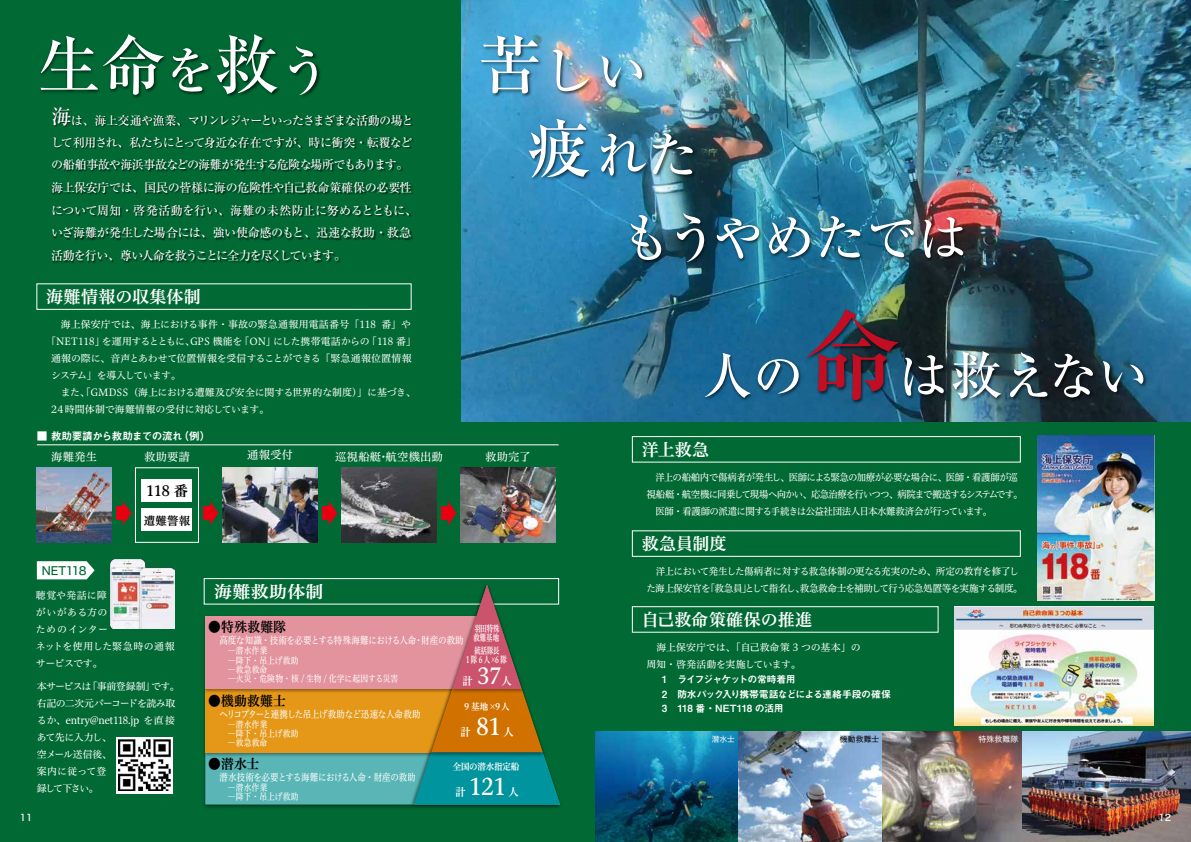
<style>
.page{position:relative;width:1191px;height:842px;background:#006934}
.page>*{position:absolute;margin:0;border:0;box-sizing:border-box;transform-origin:0 0}
.t1{font:500 63.8px "Ryumin Pr 6 N";color:#fff}
.t2{font:500 51px "Ryumin Pr 6 N";color:#fff}
.t3{font:22.9px "Hiragino UD Serif Std W6";color:#fff;scale:.93 1}
.t4{font:17px "Hiragino UD Serif Std W6";letter-spacing:.015em;color:#fff}
.t5{font:17px "Hiragino UD Serif Std W6";letter-spacing:.015em;color:#fff;scale:1.05 1}
.t6{font:14.2px "Hiragino UD Serif Std W6";color:#000}
.t7{font:13.7px "Hiragino UD Serif Std W6";letter-spacing:.015em;color:#000;scale:.93 1}
.t8{font:500 12px/22.6px "Ryumin Pr 6 N";letter-spacing:-.05em;color:#fff}
.t9{font:11.3px "Hiragino UD Serif Std W4";letter-spacing:.015em;color:#fff}
.t10{font:11.3px "Hira Kaku Std N W5";letter-spacing:-.035em;color:#006934}
.t11{font:11.3px "Hiragino UD Serif Std W6";color:#000}
.t12{font:11px "Hiragino UD Serif Std W6";color:#fff;scale:.93 1}
.t13{font:10.6px "Midashi Go Pr 6 MB31";letter-spacing:-.045em;color:#fff}
.t14{font:10.1px "Hiragino UD Serif Std W4";letter-spacing:-.03em;color:#fff;scale:.84 1}
.t15{font:9.9px/17px "Hiragino UD Serif Std W4";letter-spacing:-.04em;color:#fff}
.t16{font:9.9px/17px "Hiragino UD Serif Std W4";letter-spacing:-.065em;color:#fff;scale:.95 1}
.t17{font:9.9px/17px "Hiragino UD Serif Std W4";letter-spacing:-.06em;color:#fff}
.t18{font:9.9px/17px "Hiragino UD Serif Std W4";letter-spacing:-.01em;color:#fff}
.t19{font:9.9px "Hiragino UD Serif Std W4";color:#fff}
.t20{font:9.9px/14.2px "Midashi Go Pr 6 MB31";letter-spacing:-.055em;color:#fff}
.t21{font:9.9px/17px "Hiragino UD Serif Std W4";letter-spacing:.025em;color:#fff}
.t22{font:9.9px "Hiragino UD Serif Std W4";letter-spacing:-.005em;color:#fff}
.t23{font:9.9px "Hiragino UD Serif Std W4";letter-spacing:-.08em;color:#fff}
.t24{font:9.2px/9.2px "Hiragino UD Serif Std W4";letter-spacing:.005em;color:#fff;scale:.84 1}
.t25{font:9.2px "Hiragino UD Serif Std W6";letter-spacing:-.01em;color:#fff;scale:.93 1}
.t26{font:9.2px/9.2px "Hiragino UD Serif Std W6";letter-spacing:.17em;color:#fff;text-align:center;scale:.7 1}
.t27{font:9.2px/9.2px "Hiragino UD Serif Std W6";letter-spacing:-.01em;color:#fff;scale:.7 1}
.t28{font:9.2px "Hira Kaku Std W5";color:#fff}
.t29{font:7.8px "Hira Kaku Std N W4";letter-spacing:.025em;color:#fff}
.t30{font:7.8px "Hira Kaku Std N W4";letter-spacing:.015em;color:#000}
.s1{font-size:51px}
.s2{font-size:63.8px}
.s3{font-size:20.5px}
.s4{font-size:22.1px}
.s5{font-size:22.9px}
.s6{font-size:11px}
.s7{font-size:95.7px;color:#c30d23}
</style>
<div class="page">
<img style="left:461px;top:0;width:730px;height:422px">
<img style="left:41px;top:35px;width:279px;height:63px">
<img style="left:475px;top:30px;width:178px;height:86px">
<img style="left:524px;top:114px;width:180px;height:86px">
<img style="left:618px;top:209px;width:356px;height:70px">
<img style="left:698px;top:304px;width:456px;height:118px">
<img style="left:52px;top:107px;width:362px;height:156px">
<div style="left:204px;top:578px;width:355px;height:26px;border:1px solid #fff"></div>
<img style="left:37px;top:468px;width:74px;height:74px">
<div style="left:117px;top:507px;width:9px;height:13px;background:#e60012"></div>
<svg style="left:123px;top:501px;width:8px;height:24px"></svg>
<div style="left:135px;top:467px;width:64px;height:76px;border:1px solid #fff"></div>
<div style="left:203px;top:507px;width:10px;height:13px;background:#e60012"></div>
<svg style="left:210px;top:501px;width:8px;height:24px"></svg>
<img style="left:222px;top:468px;width:95px;height:74px">
<div style="left:322px;top:507px;width:10px;height:13px;background:#e60012"></div>
<svg style="left:329px;top:501px;width:8px;height:24px"></svg>
<img style="left:341px;top:468px;width:95px;height:74px">
<div style="left:441px;top:507px;width:10px;height:13px;background:#e60012"></div>
<svg style="left:448px;top:501px;width:8px;height:24px"></svg>
<img style="left:460px;top:468px;width:95px;height:74px">
<hr style="left:37px;top:445px;width:521px;height:1px;background:#fff">
<div style="left:142px;top:479px;width:50px;height:23px;background:#fff"></div>
<div style="left:142px;top:508px;width:50px;height:23px;background:#fff"></div>
<svg style="left:37px;top:561px;width:58px;height:18px"></svg>
<img style="left:111px;top:559px;width:63px;height:70px">
<div style="left:116px;top:737px;width:57px;height:56px;background:#fff"></div>
<img style="left:118px;top:739px;width:52px;height:52px">
<div style="left:632px;top:436px;width:388px;height:26px;border:1px solid #fff"></div>
<div style="left:632px;top:606px;width:306px;height:26px;border:1px solid #fff"></div>
<img style="left:1037px;top:435px;width:117px;height:165px">
<img style="left:954px;top:607px;width:200px;height:118px">
<img style="left:595px;top:732px;width:596px;height:110px">
<img style="left:204px;top:758px;width:204px;height:50px">
<img style="left:408px;top:803px;width:153px;height:5px">
<svg style="left:205px;top:585px;width:355px;height:219px"></svg>
<h1 class="t1" style="left:37px;top:15px;width:295px">生命<span class="s1">を</span>救<span class="s1">う</span></h1>
<h2 class="t2" style="left:478px;top:31px;width:170px"><span class="s2">苦</span>しい</h2>
<h2 class="t2" style="left:527px;top:115px;width:172px"><span class="s2">疲</span>れた</h2>
<h2 class="t2" style="left:621px;top:198px;width:348px">もうやめたでは</h2>
<p class="t8" style="left:51px;top:108px;width:367px"><span class="s3">海</span>は、海上交通や漁業、マリンレジャーといったさまざまな活動の場として利用され、私たちにとって身近な存在ですが、時に衝突・転覆などの船舶事故や海浜事故などの海難が発生する危険な場所でもあります。海上保安庁では、国民の皆様に海の危険性や自己救命策確保の必要性について周知・啓発活動を行い、海難の未然防止に努めるとともに、いざ海難が発生した場合には、強い使命感のもと、迅速な救助・救急活動を行い、尊い人命を救うことに全力を尽くしています。</p>
<h3 class="t4" style="left:46px;top:284px;width:156px">海難情報の収集体制</h3>
<p class="t19" style="left:51px;top:317px;width:361px">　海上保安庁では、海上における事件・事故の緊急通報用電話番号「118 番」や</p>
<p class="t15" style="left:46px;top:332px;width:371px">「NET118」を運用するとともに、GPS 機能を「ON」にした携帯電話からの「118 番」</p>
<p class="t22" style="left:51px;top:351px;width:362px">通報の際に、音声とあわせて位置情報を受信することができる「緊急通報位置情報</p>
<p class="t23" style="left:51px;top:368px;width:131px">システム」を導入しています。</p>
<p class="t18" style="left:51px;top:383px;width:366px">　また、「GMDSS（海上における遭難及び安全に関する世界的な制度）」に基づき、</p>
<p class="t19" style="left:51px;top:402px;width:220px">24時間体制で海難情報の受付に対応しています。</p>
<p class="t13" style="left:37px;top:428px;width:175px">■ 救助要請から救助までの流れ（例）</p>
<p class="t9" style="left:51px;top:448px;width:47px">海難発生</p>
<p class="t9" style="left:144px;top:448px;width:47px">救助要請</p>
<p class="t9" style="left:247px;top:446px;width:47px">通報受付</p>
<p class="t9" style="left:335px;top:448px;width:109px">巡視船艇・航空機出動</p>
<p class="t9" style="left:485px;top:448px;width:47px">救助完了</p>
<p class="t6" style="left:146px;top:480px;width:44px">118 番</p>
<p class="t11" style="left:144px;top:512px;width:48px">遭難警報</p>
<p class="t10" style="left:42px;top:562px;width:46px">NET118</p>
<p class="t21" style="left:36px;top:586px;width:140px">聴覚や発話に障<br>がいがある方の<br>ためのインター<br>ネットを使用した緊急時の通報サービスです。</p>
<p class="t15" style="left:37px;top:678px;width:145px">本サービスは「事前登録制」です。右記の二次元バーコードを読み取るか、entry@net118.jp を直接あて先に入力し、<br>空メール送信後、<br>案内に従って登<br>録して下さい。</p>
<h3 class="t5" style="left:214px;top:578px;width:106px">海難救助体制</h3>
<p class="t7" style="left:208px;top:617px;width:85px">●特殊救難隊</p>
<p class="t14" style="left:219px;top:633px;width:292px">高度な知識・技術を必要とする特殊海難における人命・財産の救助</p>
<p class="t24" style="left:228px;top:646px;width:204px">―潜水作業<br>―降下・吊上げ救助<br>―救急救命<br>―火災・危険物・核 / 生物 / 化学に起因する災害</p>
<p class="t7" style="left:208px;top:690px;width:85px">●機動救難士</p>
<p class="t14" style="left:219px;top:706px;width:241px">ヘリコプターと連携した吊上げ救助など迅速な人命救助</p>
<p class="t24" style="left:228px;top:719px;width:86px">―潜水作業<br>―降下・吊上げ救助―救急救命</p>
<p class="t7" style="left:208px;top:753px;width:56px">●潜水士</p>
<p class="t14" style="left:219px;top:769px;width:236px">潜水技術を必要とする海難における人命・財産の救助</p>
<p class="t24" style="left:228px;top:782px;width:86px">―潜水作業<br>―降下・吊上げ救助</p>
<p class="t27" style="left:473px;top:623px;width:39px">羽田特殊救難基地</p>
<p class="t26" style="left:466px;top:645px;width:60px">統括隊長<br>1隊6人×6隊</p>
<p class="t12" style="left:462px;top:672px;width:54px">計 <span class="s4">37</span>人</p>
<p class="t25" style="left:464px;top:700px;width:50px">9 基地 ×9人</p>
<p class="t12" style="left:460px;top:723px;width:59px">計 <span class="s5">81</span>人</p>
<p class="t25" style="left:453px;top:760px;width:73px">全国の潜水指定船</p>
<h3 class="t3" style="left:455px;top:769px;width:69px"><span class="s6">計</span> 121 <span class="s6">人</span></h3>
<h2 class="t2" style="left:701px;top:336px;width:448px">人の<span class="s7">命</span>は救えない</h2>
<h3 class="t4" style="left:641px;top:437px;width:69px">洋上救急</h3>
<p class="t16" style="left:646px;top:468px;width:398px">　洋上の船舶内で傷病者が発生し、医師による緊急の加療が必要な場合に、医師・看護師が巡視船艇・航空機に同乗して現場へ向かい、応急治療を行いつつ、病院まで搬送するシステムです。　医師・看護師の派遣に関する手続きは公益社団法人日本水難救済会が行っています。</p>
<h3 class="t4" style="left:641px;top:531px;width:86px">救急員制度</h3>
<p class="t17" style="left:646px;top:562px;width:378px">　洋上において発生した傷病者に対する救急体制の更なる充実のため、所定の教育を修了した海上保安官を「救急員」として指名し、救急救命士を補助して行う応急処置等を実施する制度。</p>
<h3 class="t4" style="left:641px;top:607px;width:172px">自己救命策確保の推進</h3>
<p class="t18" style="left:646px;top:638px;width:216px">　海上保安庁では、「自己救命策 3 つの基本」の周知・啓発活動を実施しています。</p>
<p class="t20" style="left:662px;top:672px;width:231px">1　ライフジャケットの常時着用<br>2　防水パック入り携帯電話などによる連絡手段の確保<br>3　118 番・NET118 の活用</p>
<p class="t29" style="left:711px;top:734px;width:25px">潜水士</p>
<p class="t30" style="left:840px;top:734px;width:41px">機動救難士</p>
<p class="t29" style="left:978px;top:734px;width:41px">特殊救難隊</p>
<p class="t28" style="left:20px;top:810px;width:14px">11</p>
<p class="t28" style="left:1158px;top:810px;width:14px">12</p>
</div>
